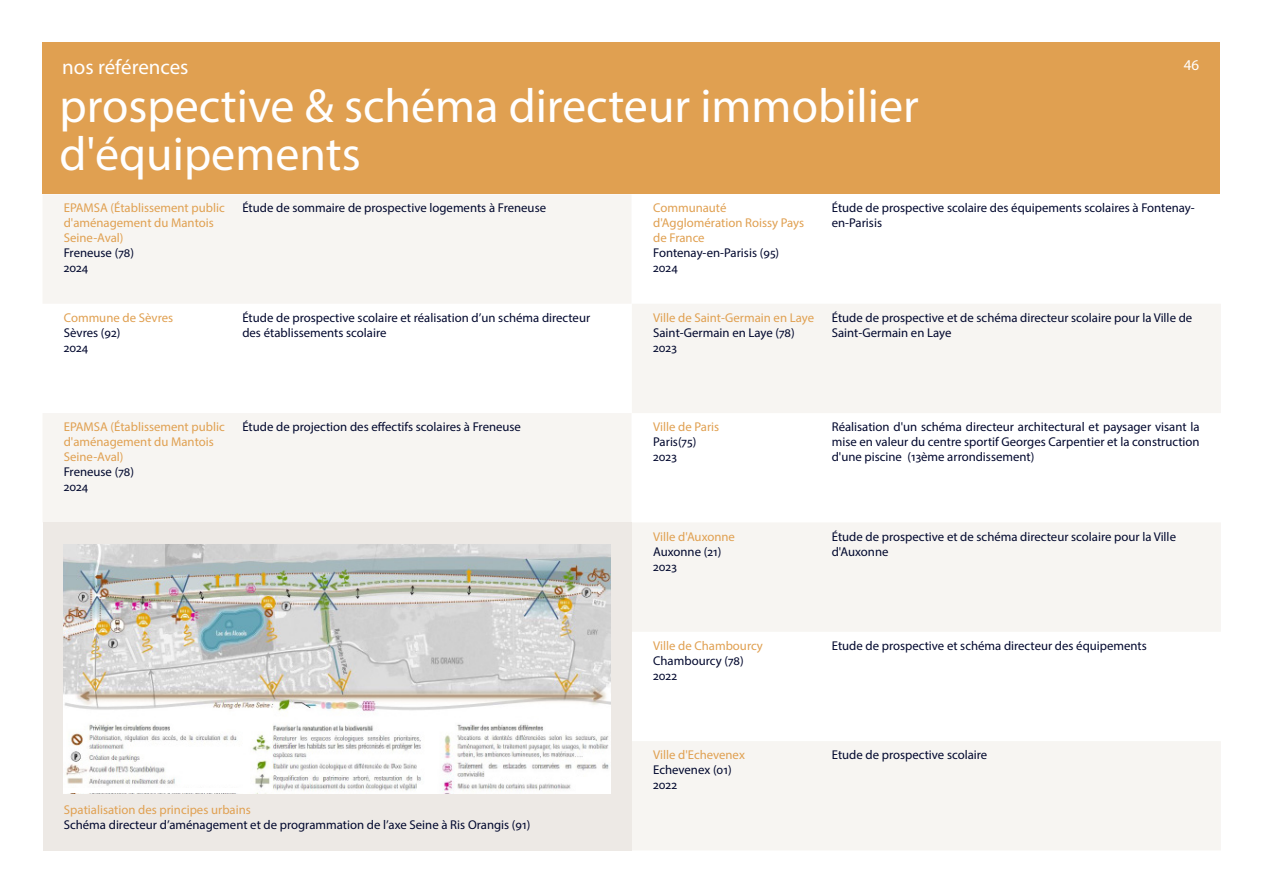
<style>
.page{position:relative;width:1263px;height:893px;background:#fff}
.page>*{position:absolute;margin:0;border:0;box-sizing:border-box;transform-origin:0 0}
.grand_titre_de_page{font:48px/48px "Myriad Pro";color:#fff}
.grand_titre_de_page-2{font:21px "Myriad Pro";color:#fff}
.t1{font:15px "Myriad Pro";color:#fff}
.paragraphe_références{font:12.75px/15px "Myriad Pro";color:#00072d}
.paragraphe_tableau_références_-_colonne_{font:12.75px/15px "Myriad Pro";color:#00072d}
.paragraphe_tableau_références_-_colonne_-2{font:12.75px/15px "Myriad Pro";color:#e0a051}
.s1{color:#e0a051}
</style>
<div class="page">
<svg style="left:43px;top:195px;width:588px;height:327px;fill:#f7f5f2"></svg>
<svg style="left:632px;top:304px;width:589px;height:546px;fill:#f7f5f2"></svg>
<div style="left:43px;top:43px;width:1177px;height:151px;background:#e0a051"></div>
<div style="left:43px;top:522px;width:588px;height:328px;background:#ede9e5"></div>
<img style="left:64px;top:545px;width:546px;height:248px">
<div style="left:64px;top:788px;width:179px;height:5px;background:#fff"></div>
<p class="grand_titre_de_page-2" style="left:62px;top:54px;width:128px">nos références</p>
<p class="grand_titre_de_page" style="left:60px;top:81px;width:861px">prospective &amp; schéma directeur immobilier d'équipements</p>
<p class="t1" style="left:1184px;top:55px;width:17px">46</p>
<p class="paragraphe_tableau_références_-_colonne_-2" style="left:64px;top:200px;width:162px">EPAMSA (Établissement public d'aménagement du Mantois<br>Seine-Aval)</p>
<p class="paragraphe_tableau_références_-_colonne_" style="left:64px;top:245px;width:72px">Freneuse (78)</p>
<p class="paragraphe_tableau_références_-_colonne_" style="left:64px;top:260px;width:26px">2024</p>
<p class="paragraphe_références" style="left:242px;top:200px;width:305px">Étude de sommaire de prospective logements à Freneuse</p>
<p class="paragraphe_tableau_références_-_colonne_-2" style="left:653px;top:200px;width:153px">Communauté d'Agglomération Roissy Pays de France</p>
<p class="paragraphe_tableau_références_-_colonne_" style="left:653px;top:245px;width:128px">Fontenay-en-Parisis (95)</p>
<p class="paragraphe_tableau_références_-_colonne_" style="left:653px;top:260px;width:26px">2024</p>
<p class="paragraphe_références" style="left:832px;top:200px;width:364px">Étude de prospective scolaire des équipements scolaires à Fontenay&shy;en-Parisis</p>
<p class="paragraphe_tableau_références_-_colonne_-2" style="left:64px;top:310px;width:111px">Commune de Sèvres</p>
<p class="paragraphe_tableau_références_-_colonne_" style="left:64px;top:325px;width:58px">Sèvres (92)</p>
<p class="paragraphe_tableau_références_-_colonne_" style="left:64px;top:340px;width:26px">2024</p>
<p class="paragraphe_références" style="left:242px;top:310px;width:349px">Étude de prospective scolaire et réalisation d’un schéma directeur</p>
<p class="paragraphe_références" style="left:242px;top:325px;width:146px">des établissements scolaire</p>
<p class="paragraphe_tableau_références_-_colonne_-2" style="left:653px;top:310px;width:162px">Ville de Saint-Germain en Laye</p>
<p class="paragraphe_tableau_références_-_colonne_" style="left:653px;top:325px;width:143px">Saint-Germain en Laye (78)</p>
<p class="paragraphe_tableau_références_-_colonne_" style="left:653px;top:340px;width:25px">2023</p>
<p class="paragraphe_références" style="left:832px;top:310px;width:362px">Étude de prospective et de schéma directeur scolaire pour la Ville de<br>Saint-Germain en Laye</p>
<p class="paragraphe_tableau_références_-_colonne_-2" style="left:64px;top:419px;width:162px">EPAMSA (Établissement public d'aménagement du Mantois<br>Seine-Aval)</p>
<p class="paragraphe_tableau_références_-_colonne_" style="left:64px;top:464px;width:72px">Freneuse (78)</p>
<p class="paragraphe_tableau_références_-_colonne_" style="left:64px;top:479px;width:26px">2024</p>
<p class="paragraphe_références" style="left:242px;top:419px;width:280px">Étude de projection des effectifs scolaires à Freneuse</p>
<p class="paragraphe_tableau_références_-_colonne_-2" style="left:653px;top:419px;width:68px">Ville de Paris</p>
<p class="paragraphe_tableau_références_-_colonne_" style="left:653px;top:434px;width:45px">Paris(75)</p>
<p class="paragraphe_tableau_références_-_colonne_" style="left:653px;top:449px;width:25px">2023</p>
<p class="paragraphe_références" style="left:832px;top:419px;width:369px;text-align:justify">Réalisation d'un schéma directeur architectural et paysager visant la mise en valeur du centre sportif Georges Carpentier et la construction d'une piscine (13ème arrondissement)</p>
<p class="paragraphe_tableau_références_-_colonne_-2" style="left:653px;top:528px;width:83px">Ville d'Auxonne</p>
<p class="paragraphe_tableau_références_-_colonne_" style="left:653px;top:543px;width:70px">Auxonne (21)</p>
<p class="paragraphe_tableau_références_-_colonne_" style="left:653px;top:558px;width:25px">2023</p>
<p class="paragraphe_références" style="left:832px;top:528px;width:346px">Étude de prospective et de schéma directeur scolaire pour la Ville d'Auxonne</p>
<p class="paragraphe_tableau_références_-_colonne_-2" style="left:653px;top:638px;width:111px">Ville de Chambourcy</p>
<p class="paragraphe_tableau_références_-_colonne_" style="left:653px;top:653px;width:92px">Chambourcy (78)</p>
<p class="paragraphe_tableau_références_-_colonne_" style="left:653px;top:668px;width:25px">2022</p>
<p class="paragraphe_références" style="left:832px;top:638px;width:317px">Etude de prospective et schéma directeur des équipements</p>
<p class="paragraphe_tableau_références_-_colonne_-2" style="left:653px;top:747px;width:93px">Ville d'Echevenex</p>
<p class="paragraphe_tableau_références_-_colonne_" style="left:653px;top:762px;width:80px">Echevenex (01)</p>
<p class="paragraphe_tableau_références_-_colonne_" style="left:653px;top:777px;width:25px">2022</p>
<p class="paragraphe_références" style="left:832px;top:747px;width:157px">Etude de prospective scolaire</p>
<p class="paragraphe_tableau_références_-_colonne_" style="left:64px;top:802px;width:468px"><span class="s1">Spatialisation des principes urbains<br></span>Schéma directeur d’aménagement et de programmation de l’axe Seine à Ris Orangis (91)</p>
</div>
